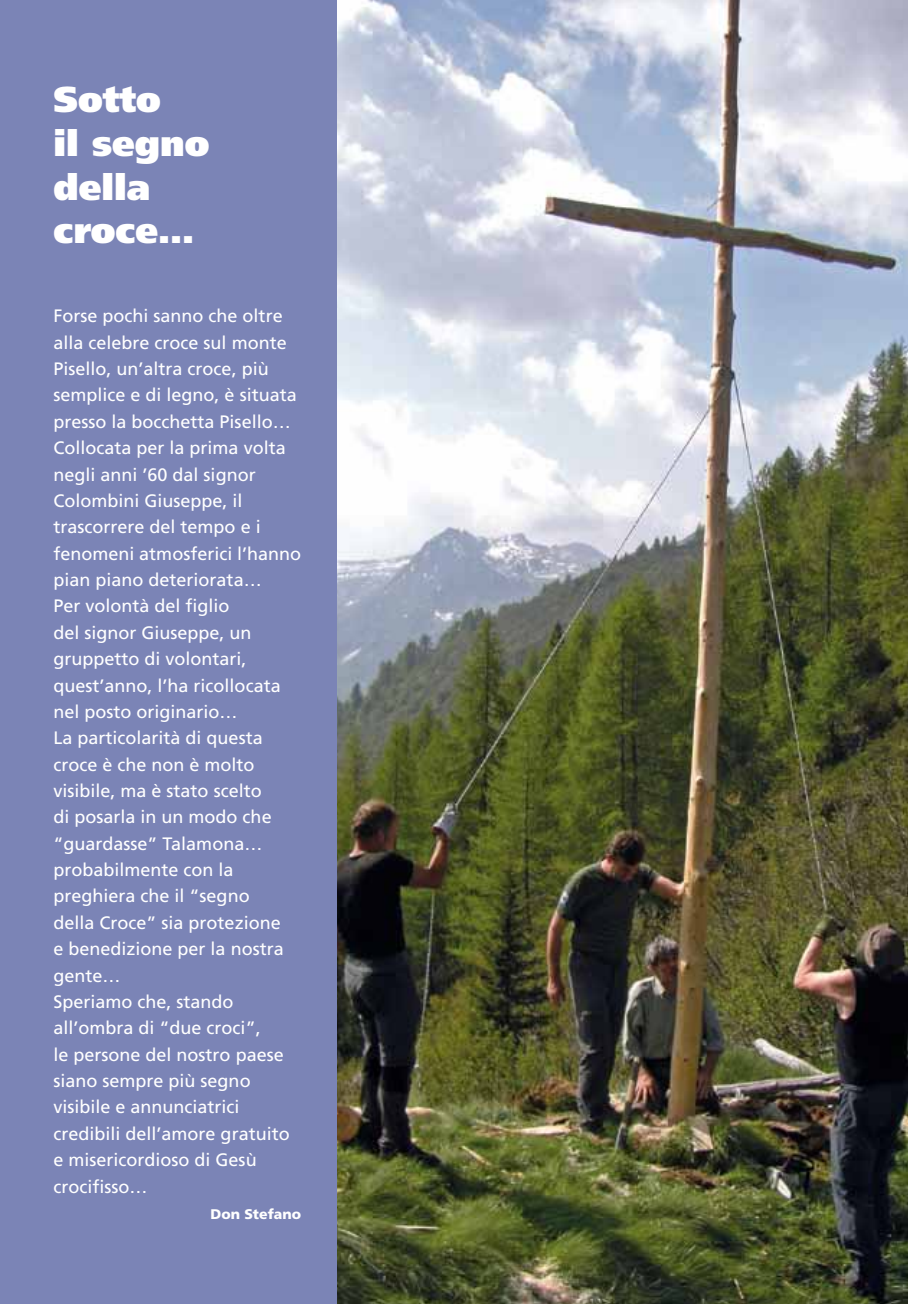
<style>
.page{position:relative;width:908px;height:1304px;background:#fff}
.page>*{position:absolute;margin:0;border:0;box-sizing:border-box;transform-origin:0 0}
.t1{font:900 36px/43.6px "Frutiger";color:#fff}
.t2{font:18px/26.4px "Frutiger";color:#fff}
.t3{font:900 14px "Frutiger";color:#fff}
</style>
<div class="page">
<img style="left:336px;top:0;width:571px;height:1304px">
<div style="left:0;top:0;width:336px;height:1304px;background:#7b84b6"></div>
<h1 class="t1" style="left:53px;top:78px;width:158px">Sotto<br>il segno della croce…</h1>
<p class="t2" style="left:53px;top:303px;width:249px">Forse pochi sanno che oltre alla celebre croce sul monte<br>Pisello, un’altra croce, più semplice e di legno, è situata presso la bocchetta Pisello…<br>Collocata per la prima volta negli anni ’60 dal signor<br>Colombini Giuseppe, il trascorrere del tempo e i fenomeni atmosferici l’hanno pian piano deteriorata…<br>Per volontà del figlio<br>del signor Giuseppe, un gruppetto di volontari, quest’anno, l’ha ricollocata nel posto originario…<br>La particolarità di questa croce è che non è molto visibile, ma è stato scelto<br>di posarla in un modo che “guardasse” Talamona… probabilmente con la preghiera che il “segno<br>della Croce” sia protezione<br>e benedizione per la nostra gente…<br>Speriamo che, stando all’ombra di “due croci”,<br>le persone del nostro paese siano sempre più segno visibile e annunciatrici credibili dell’amore gratuito e misericordioso di Gesù crocifisso…</p>
<p class="t3" style="left:210px;top:1206px;width:92px">Don Stefano</p>
</div>
